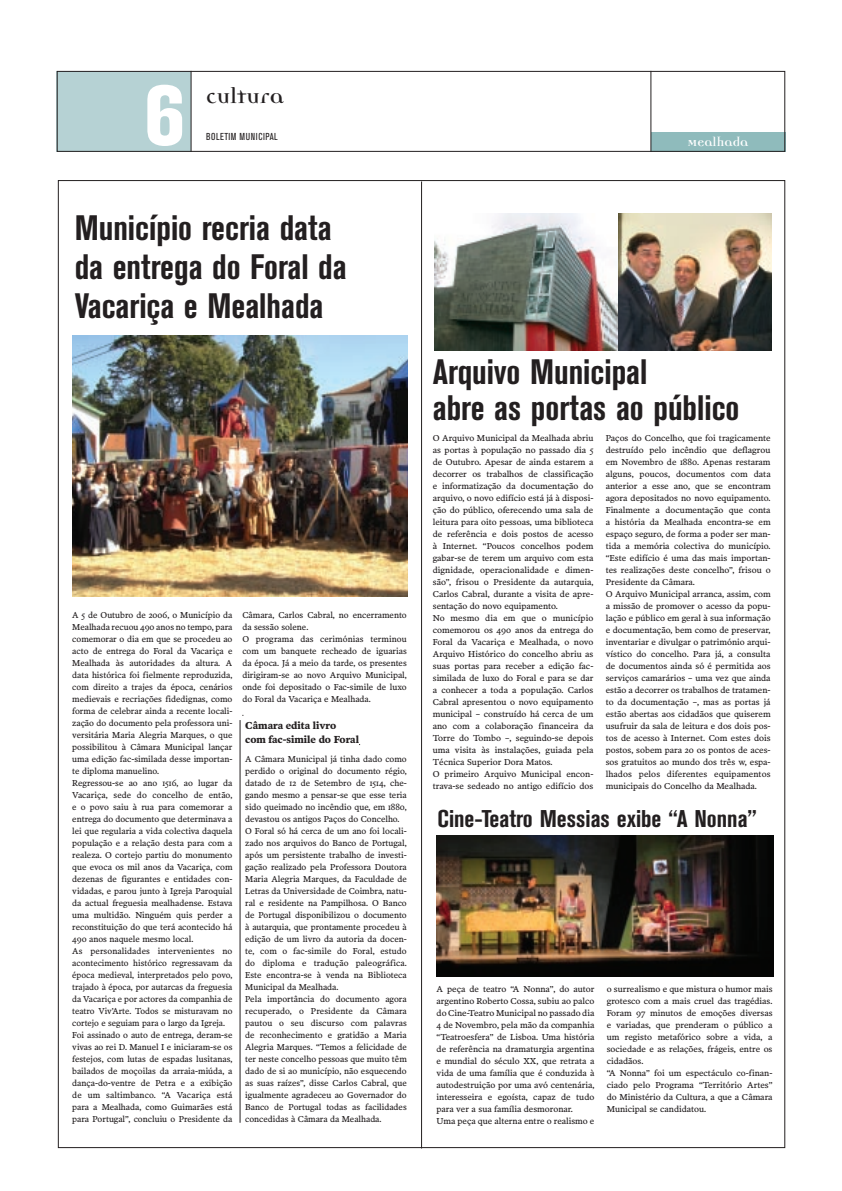
<style>
.page{position:relative;width:842px;height:1191px;background:#fff}
.page>*{position:absolute;margin:0;border:0;box-sizing:border-box;transform-origin:0 0}
.t1{font:800 condensed 84px "Akzidenz Grotesk BE";color:#fff}
.t2{font:700 condensed 35px/39px "Akzidenz Grotesk BE";color:#231f20}
.t3{font:700 condensed 24px "Akzidenz Grotesk BE";color:#231f20;scale:1.04 1}
.t4{font:700 24px "Democratica";color:#231f20}
.t5{font:700 14px "Democratica";color:#fff}
.t6{font:700 10px/14px "Poynter OS Text Three";color:#231f20}
.t7{font:condensed 10px "Akzidenz Grotesk BE";letter-spacing:.055em;color:#231f20}
.t8{font:8.7px/12px "Poynter OS Text Three";color:#231f20}
</style>
<div class="page">
<div style="left:651px;top:132px;width:134px;height:20px;background:#8fbbbc"></div>
<div style="left:57px;top:71px;width:134px;height:81px;background:#b6d2d4"></div>
<hr style="left:191px;top:71px;width:1px;height:81px;background:#231f20">
<hr style="left:651px;top:71px;width:1px;height:81px;background:#231f20">
<div style="left:57px;top:71px;width:728px;height:81px;border:1px solid #231f20"></div>
<hr style="left:421px;top:181px;width:1px;height:967px;background:#231f20">
<hr style="left:240px;top:720px;width:1px;height:402px;background:#231f20">
<img style="left:72px;top:336px;width:335px;height:260px">
<img style="left:618px;top:213px;width:153px;height:137px">
<img style="left:437px;top:836px;width:336px;height:141px">
<img style="left:435px;top:213px;width:183px;height:137px">
<h1 class="t1" style="left:144px;top:67px;width:43px">6</h1>
<h3 class="t4" style="left:206px;top:85px;width:79px">cultura</h3>
<p class="t7" style="left:206px;top:131px;width:73px">BOLETIM MUNICIPAL</p>
<h3 class="t5" style="left:688px;top:136px;width:62px">Mealhada</h3>
<h2 class="t2" style="left:75px;top:208px;width:274px">Município recria data da entrega do Foral da<br>Vacariça e Mealhada</h2>
<p class="t8" style="left:72px;top:609px;width:162px">A 5 de Outubro de 2006, o Município da Mealhada recuou 490 anos no tempo, para comemorar o dia em que se procedeu ao acto de entrega do Foral da Vacariça e Mealhada às autoridades da altura. A data histórica foi fielmente reproduzida, com direito a trajes da época, cenários medievais e recriações fidedignas, como forma de celebrar ainda a recente locali&shy;zação do documento pela professora uni&shy;versitária Maria Alegria Marques, o que possibilitou à Câmara Municipal lançar uma edição fac-similada desse importan&shy;te diploma manuelino.<br>Regressou-se ao ano 1516, ao lugar da Vacariça, sede do concelho de então, e o povo saiu à rua para comemorar a entrega do documento que determinava a lei que regularia a vida colectiva daquela população e a relação desta para com a realeza. O cortejo partiu do monumento que evoca os mil anos da Vacariça, com dezenas de figurantes e entidades con&shy;vidadas, e parou junto à Igreja Paroquial da actual freguesia mealhadense. Estava uma multidão. Ninguém quis perder a reconstituição do que terá acontecido há 490 anos naquele mesmo local.<br>As personalidades intervenientes no acontecimento histórico regressavam da época medieval, interpretados pelo povo, trajado à época, por autarcas da freguesia da Vacariça e por actores da companhia de teatro Viv’Arte. Todos se misturavam no cortejo e seguiam para o largo da Igreja.<br>Foi assinado o auto de entrega, deram-se vivas ao rei D. Manuel I e iniciaram-se os festejos, com lutas de espadas lusitanas, bailados de moçoilas da arraia-miúda, a dança-do-ventre de Petra e a exibição de um saltimbanco. “A Vacariça está para a Mealhada, como Guimarães está para Portugal”, concluiu o Presidente da</p>
<p class="t8" style="left:242px;top:609px;width:166px">Câmara, Carlos Cabral, no encerramento da sessão solene.<br>O programa das cerimónias terminou com um banquete recheado de iguarias da época. Já a meio da tarde, os presentes dirigiram-se ao novo Arquivo Municipal, onde foi depositado o Fac-simile de luxo do Foral da Vacariça e Mealhada.</p>
<p class="t6" style="left:245px;top:718px;width:115px">Câmara edita livro com fac-simile do Foral</p>
<p class="t8" style="left:245px;top:753px;width:163px">A Câmara Municipal já tinha dado como perdido o original do documento régio, datado de 12 de Setembro de 1514, che&shy;gando mesmo a pensar-se que esse teria sido queimado no incêndio que, em 1880, devastou os antigos Paços do Concelho.<br>O Foral só há cerca de um ano foi locali&shy;zado nos arquivos do Banco de Portugal, após um persistente trabalho de investi&shy;gação realizado pela Professora Doutora Maria Alegria Marques, da Faculdade de Letras da Universidade de Coimbra, natu&shy;ral e residente na Pampilhosa. O Banco de Portugal disponibilizou o documento à autarquia, que prontamente procedeu à edição de um livro da autoria da docen&shy;te, com o fac-simile do Foral, estudo do diploma e tradução paleográfica.<br>Este encontra-se à venda na Biblioteca Municipal da Mealhada.<br>Pela importância do documento agora recuperado, o Presidente da Câmara pautou o seu discurso com palavras de reconhecimento e gratidão a Maria Alegria Marques. “Temos a felicidade de ter neste concelho pessoas que muito têm dado de si ao município, não esquecendo as suas raízes”, disse Carlos Cabral, que igualmente agradeceu ao Governador do Banco de Portugal todas as facilidades concedidas à Câmara da Mealhada.</p>
<h2 class="t2" style="left:433px;top:354px;width:308px;line-height:36px">Arquivo Municipal<br>abre as portas ao público</h2>
<p class="t8" style="left:606px;top:432px;width:166px">Paços do Concelho, que foi tragicamente destruído pelo incêndio que deflagrou em Novembro de 1880. Apenas restaram alguns, poucos, documentos com data anterior a esse ano, que se encontram agora depositados no novo equipamento.<br>Finalmente a documentação que conta a história da Mealhada encontra-se em espaço seguro, de forma a poder ser man&shy;tida a memória colectiva do município. “Este edifício é uma das mais importan&shy;tes realizações deste concelho”, frisou o Presidente da Câmara.<br>O Arquivo Municipal arranca, assim, com a missão de promover o acesso da popu&shy;lação e público em geral à sua informação e documentação, bem como de preservar, inventariar e divulgar o património arqui&shy;vístico do concelho. Para já, a consulta de documentos ainda só é permitida aos serviços camarários – uma vez que ainda estão a decorrer os trabalhos de tratamen&shy;to da documentação –, mas as portas já estão abertas aos cidadãos que quiserem usufruir da sala de leitura e dos dois pos&shy;tos de acesso à Internet. Com estes dois postos, sobem para 20 os pontos de aces&shy;sos gratuitos ao mundo dos três w, espa&shy;lhados pelos diferentes equipamentos municipais do Concelho da Mealhada.</p>
<p class="t8" style="left:433px;top:432px;width:162px">O Arquivo Municipal da Mealhada abriu as portas à população no passado dia 5 de Outubro. Apesar de ainda estarem a decorrer os trabalhos de classificação e informatização da documentação do arquivo, o novo edifício está já à disposi&shy;ção do público, oferecendo uma sala de leitura para oito pessoas, uma biblioteca de referência e dois postos de acesso à Internet. “Poucos concelhos podem gabar-se de terem um arquivo com esta dignidade, operacionalidade e dimen&shy;são”, frisou o Presidente da autarquia, Carlos Cabral, durante a visita de apre&shy;sentação do novo equipamento.<br>No mesmo dia em que o município comemorou os 490 anos da entrega do Foral da Vacariça e Mealhada, o novo Arquivo Histórico do concelho abriu as suas portas para receber a edição fac&shy;similada de luxo do Foral e para se dar a conhecer a toda a população. Carlos Cabral apresentou o novo equipamento municipal – construído há cerca de um ano com a colaboração financeira da Torre do Tombo –, seguindo-se depois uma visita às instalações, guiada pela Técnica Superior Dora Matos.<br>O primeiro Arquivo Municipal encon&shy;trava-se sedeado no antigo edifício dos</p>
<h3 class="t3" style="left:438px;top:805px;width:309px">Cine-Teatro Messias exibe “A Nonna”</h3>
<p class="t8" style="left:437px;top:982px;width:159px">A peça de teatro “A Nonna”, do autor argentino Roberto Cossa, subiu ao palco do Cine-Teatro Municipal no passado dia 4 de Novembro, pela mão da companhia “Teatroesfera” de Lisboa. Uma história de referência na dramaturgia argentina e mundial do século XX, que retrata a vida de uma família que é conduzida à autodestruição por uma avó centenária, interesseira e egoísta, capaz de tudo para ver a sua família desmoronar.<br>Uma peça que alterna entre o realismo e</p>
<p class="t8" style="left:607px;top:982px;width:167px">o surrealismo e que mistura o humor mais grotesco com a mais cruel das tragédias.<br>Foram 97 minutos de emoções diversas e variadas, que prenderam o público a um registo metafórico sobre a vida, a sociedade e as relações, frágeis, entre os cidadãos.<br>“A Nonna” foi um espectáculo co-finan&shy;ciado pelo Programa “Território Artes” do Ministério da Cultura, a que a Câmara Municipal se candidatou.</p>
</div>
